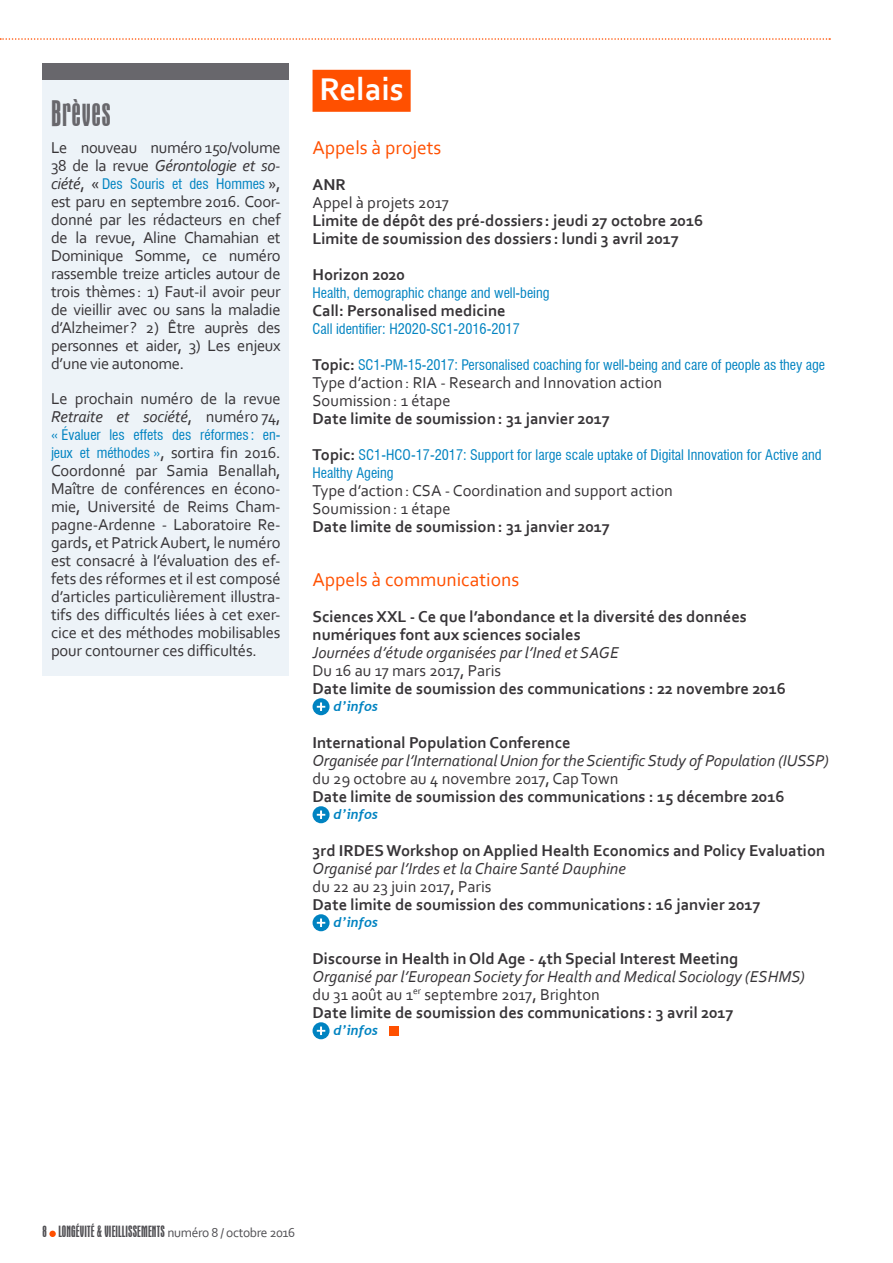
<style>
.page{position:relative;width:893px;height:1263px;background:#fff}
.page>*{position:absolute;margin:0;border:0;box-sizing:border-box;transform-origin:0 0}
.ENCADRE_Titre{font:condensed 37.5px "Aurora BT";letter-spacing:.025em;color:#68676c}
.ARTICLE_Titre{font:700 33px "Corbel";color:#fff}
.RELAIS_titre_orange{font:19.5px "Corbel";color:#ff5000}
.ENCADRE_Texte_Brèves{font:16.5px/18px "Corbel";letter-spacing:-.02em;color:#373437}
.RELAIS_texte_gras{font:700 16.5px/18px "Corbel";color:#373437}
.RELAIS_texte_regular{font:16.5px "Corbel";color:#373437}
.RELAIS_texte_italiqu{font:italic 16.5px "Corbel";color:#373437}
.t1{font:condensed 16.5px "Aurora BT";letter-spacing:.01em;color:#504f53}
.RELAIS_texte_gras-2{font:16.5px "Corbel";color:#373437}
.RELAIS_texte_regular-2{font:condensed 14.25px/18px "Swiss 721 BT";color:#0083c1}
.ENCADRE_Texte_Brèves-2{font:condensed 14.25px "Swiss 721 BT";color:#0083c1}
.t2{font:italic 700 13.5px "Trebuchet";color:#0083c1}
.s1{font-style:italic}
.s2{font-family:"Corbel";font-style:italic;font-stretch:normal;font-size:16.5px;color:#373437}
.s3{font-family:"Corbel";font-stretch:normal;font-size:16.5px;color:#373437}
.s4{font-family:"Swiss 721 BT";font-stretch:condensed;font-size:14.25px;color:#0083c1}
.s5{font-family:"Corbel";font-weight:700;font-stretch:normal;font-size:16.5px;color:#373437}
.s6{font-family:"Corbel";font-stretch:normal;font-size:13.5px}
</style>
<div class="page">
<div style="left:49px;top:1230px;width:7px;height:7px;background:#ff5000;border-radius:50%"></div>
<svg style="left:0;top:38px;width:830px;height:2px"></svg>
<div style="left:313px;top:70px;width:98px;height:42px;background:#ff5000"></div>
<svg style="left:313px;top:698px;width:17px;height:17px"></svg>
<svg style="left:313px;top:806px;width:17px;height:17px"></svg>
<svg style="left:313px;top:914px;width:17px;height:17px"></svg>
<svg style="left:313px;top:1022px;width:17px;height:17px"></svg>
<div style="left:389px;top:1026px;width:9px;height:10px;background:#ff5000"></div>
<div style="left:43px;top:64px;width:246px;height:17px;background:#68676c"></div>
<div style="left:43px;top:81px;width:246px;height:595px;background:#edf3f8"></div>
<p class="ENCADRE_Titre" style="left:51px;top:94px;width:61px">Brèves</p>
<p class="ENCADRE_Texte_Brèves" style="left:51px;top:138px;width:231px">Le nouveau numéro 150/volume<br>38 de la revue <span class="s1">Gérontologie et so-</span></p>
<p class="ENCADRE_Texte_Brèves-2" style="left:51px;top:175px;width:231px"><span class="s2">ciété</span><span class="s3">, «</span> Des Souris et des Hommes <span class="s3">»,</span></p>
<p class="ENCADRE_Texte_Brèves" style="left:51px;top:192px;width:231px;text-align:justify">est paru en septembre 2016. Coor&shy;donné par les rédacteurs en chef de la revue, Aline Chamahian et Dominique Somme, ce numéro rassemble treize articles autour de trois thèmes: 1) Faut-il avoir peur de vieillir avec ou sans la maladie d’Alzheimer? 2) Être auprès des personnes et aider, 3) Les enjeux d’une vie autonome.</p>
<p class="ENCADRE_Texte_Brèves" style="left:51px;top:389px;width:231px">Le prochain numéro de la revue<br><span class="s1">Retraite et société</span>, numéro 74,</p>
<p class="ENCADRE_Texte_Brèves-2" style="left:51px;top:426px;width:231px">« Évaluer les effets des réformes : en-</p>
<p class="ENCADRE_Texte_Brèves" style="left:51px;top:443px;width:231px;text-align:justify"><span class="s4">jeux et méthodes »</span>, sortira fin 2016.<br>Coordonné par Samia Benallah, Maître de conférences en écono&shy;mie, Université de Reims Cham&shy;pagne-Ardenne - Laboratoire Re&shy;gards, et Patrick Aubert, le numéro est consacré à l’évaluation des ef&shy;fets des réformes et il est composé d’articles particulièrement illustra&shy;tifs des difficultés liées à cet exer&shy;cice et des méthodes mobilisables pour contourner ces difficultés.</p>
<p class="ARTICLE_Titre" style="left:319px;top:68px;width:86px">Relais</p>
<p class="RELAIS_titre_orange" style="left:313px;top:135px;width:130px">Appels à projets</p>
<p class="RELAIS_texte_gras" style="left:313px;top:175px;width:35px">ANR</p>
<p class="RELAIS_texte_gras-2" style="left:313px;top:192px;width:138px">Appel à projets 2017</p>
<p class="RELAIS_texte_gras" style="left:313px;top:211px;width:392px">Limite de dépôt des pré-dossiers : jeudi 27 octobre 2016</p>
<p class="RELAIS_texte_gras" style="left:313px;top:229px;width:368px">Limite de soumission des dossiers : lundi 3 avril 2017</p>
<p class="RELAIS_texte_gras" style="left:313px;top:265px;width:94px">Horizon 2020</p>
<p class="RELAIS_texte_regular-2" style="left:313px;top:284px;width:239px">Health, demographic change and well-being</p>
<p class="RELAIS_texte_gras" style="left:313px;top:301px;width:195px">Call: Personalised medicine</p>
<p class="RELAIS_texte_regular-2" style="left:313px;top:320px;width:209px">Call identifier: H2020-SC1-2016-2017</p>
<p class="RELAIS_texte_regular-2" style="left:313px;top:356px;width:514px"><span class="s5">Topic:</span> SC1-PM-15-2017: Personalised coaching for well-being and care of people as they age</p>
<p class="RELAIS_texte_regular" style="left:313px;top:372px;width:351px">Type d’action: RIA - Research and Innovation action</p>
<p class="RELAIS_texte_regular" style="left:313px;top:390px;width:140px">Soumission: 1 étape</p>
<p class="RELAIS_texte_gras" style="left:313px;top:409px;width:299px">Date limite de soumission: 31 janvier 2017</p>
<p class="RELAIS_texte_regular-2" style="left:313px;top:446px;width:511px"><span class="s5">Topic:</span> SC1-HCO-17-2017: Support for large scale uptake of Digital Innovation for Active and<br>Healthy Ageing</p>
<p class="RELAIS_texte_regular" style="left:313px;top:480px;width:362px">Type d’action: CSA - Coordination and support action</p>
<p class="RELAIS_texte_regular" style="left:313px;top:498px;width:140px">Soumission: 1 étape</p>
<p class="RELAIS_texte_gras" style="left:313px;top:517px;width:299px">Date limite de soumission: 31 janvier 2017</p>
<p class="RELAIS_titre_orange" style="left:313px;top:567px;width:208px">Appels à communications</p>
<p class="RELAIS_texte_gras" style="left:313px;top:607px;width:436px">Sciences XXL - Ce que l’abondance et la diversité des données numériques font aux sciences sociales</p>
<p class="RELAIS_texte_italiqu" style="left:313px;top:642px;width:308px">Journées d’étude organisées par l’Ined et SAGE</p>
<p class="RELAIS_texte_regular" style="left:313px;top:660px;width:190px">Du 16 au 17 mars 2017, Paris</p>
<p class="RELAIS_texte_gras" style="left:313px;top:679px;width:475px">Date limite de soumission des communications : 22 novembre 2016</p>
<p class="t2" style="left:334px;top:698px;width:46px">d’infos</p>
<p class="RELAIS_texte_gras" style="left:313px;top:733px;width:259px">International Population Conference</p>
<p class="RELAIS_texte_italiqu" style="left:313px;top:750px;width:518px">Organisée par l’International Union for the Scientific Study of Population (IUSSP)</p>
<p class="RELAIS_texte_regular" style="left:313px;top:768px;width:307px">du 29 octobre au 4 novembre 2017, Cap Town</p>
<p class="RELAIS_texte_gras" style="left:313px;top:787px;width:474px">Date limite de soumission des communications : 15 décembre 2016</p>
<p class="t2" style="left:334px;top:806px;width:46px">d’infos</p>
<p class="RELAIS_texte_gras" style="left:313px;top:841px;width:514px">3rd IRDES Workshop on Applied Health Economics and Policy Evaluation</p>
<p class="RELAIS_texte_italiqu" style="left:313px;top:858px;width:315px">Organisé par l’Irdes et la Chaire Santé Dauphine</p>
<p class="RELAIS_texte_regular" style="left:313px;top:876px;width:180px">du 22 au 23 juin 2017, Paris</p>
<p class="RELAIS_texte_gras" style="left:313px;top:895px;width:449px">Date limite de soumission des communications : 16 janvier 2017</p>
<p class="t2" style="left:334px;top:914px;width:46px">d’infos</p>
<p class="RELAIS_texte_gras" style="left:313px;top:949px;width:427px">Discourse in Health in Old Age - 4th Special Interest Meeting</p>
<p class="RELAIS_texte_italiqu" style="left:313px;top:966px;width:494px">Organisé par l’European Society for Health and Medical Sociology (ESHMS)</p>
<p class="RELAIS_texte_regular" style="left:313px;top:984px;width:289px">du 31 août au 1<sup>er</sup> septembre 2017, Brighton</p>
<p class="RELAIS_texte_gras" style="left:313px;top:1003px;width:422px">Date limite de soumission des communications : 3 avril 2017</p>
<p class="t2" style="left:334px;top:1022px;width:46px">d’infos</p>
<p class="t1" style="left:43px;top:1223px;width:254px">8 LONGÉVITÉ &amp; VIEILLISSEMENTS <span class="s6">numéro 8 / octobre 2016</span></p>
</div>
